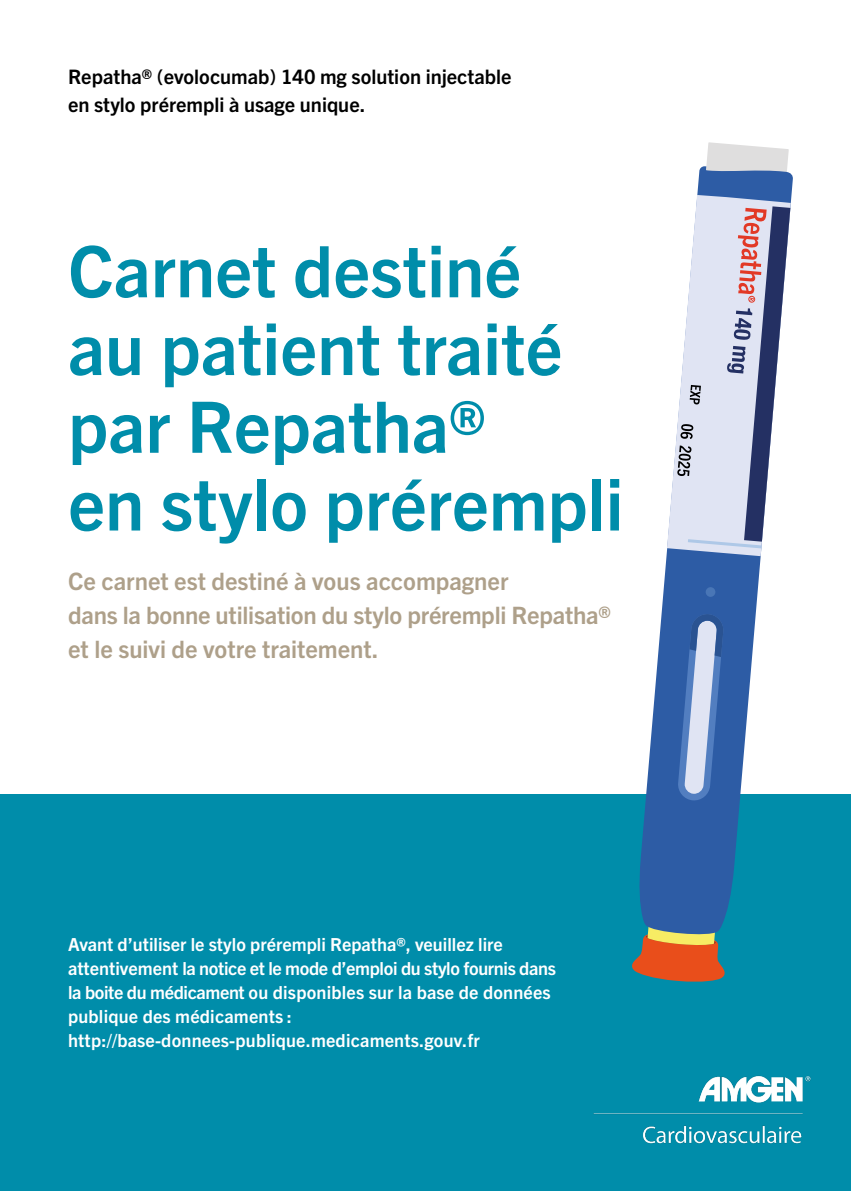
<style>
.page{position:relative;width:851px;height:1191px;background:#fff}
.page>*{position:absolute;margin:0;border:0;box-sizing:border-box;transform-origin:0 0}
.t1{font:700 71px/77.8px "Trade Gothic Next LT Pro";color:#008daa}
.t2{font:700 24px/34px "Trade Gothic Next LT Pro";color:#aea08a}
.t3{font:700 20px/28px "Trade Gothic Next LT Pro";color:#000}
.t4{font:700 18px/24px "Trade Gothic Next LT Pro";color:#fff}
</style>
<div class="page">
<div style="left:0;top:794px;width:850px;height:397px;background:#008daa"></div>
<img style="left:593px;top:1075px;width:218px;height:69px">
<svg style="left:632px;top:937px;width:93px;height:45px"></svg>
<svg style="left:639px;top:173px;width:154px;height:764px"></svg>
<svg style="left:677px;top:613px;width:46px;height:188px;background:#7795c6"></svg>
<svg style="left:666px;top:195px;width:124px;height:361px"></svg>
<svg style="left:677px;top:142px;width:113px;height:406px"></svg>
<div style="left:705px;top:587px;width:10px;height:10px;background:#4976b6;border-radius:50%"></div>
<p class="t3" style="left:68px;top:61px;width:445px">Repatha® (evolocumab) 140 mg solution injectable en stylo prérempli à usage unique.</p>
<h1 class="t1" style="left:68px;top:228px;width:557px">Carnet destiné<br>au patient traité par Repatha®<br>en stylo prérempli</h1>
<h2 class="t2" style="left:68px;top:562px;width:544px">Ce carnet est destiné à vous accompagner<br>dans la bonne utilisation du stylo prérempli Repatha® et le suivi de votre traitement.</h2>
<p class="t4" style="left:68px;top:931px;width:489px">Avant d’utiliser le stylo prérempli Repatha®, veuillez lire attentivement la notice et le mode d’emploi du stylo fournis dans la boite du médicament ou disponibles sur la base de données publique des médicaments : http://base-donnees-publique.medicaments.gouv.fr</p>
</div>
